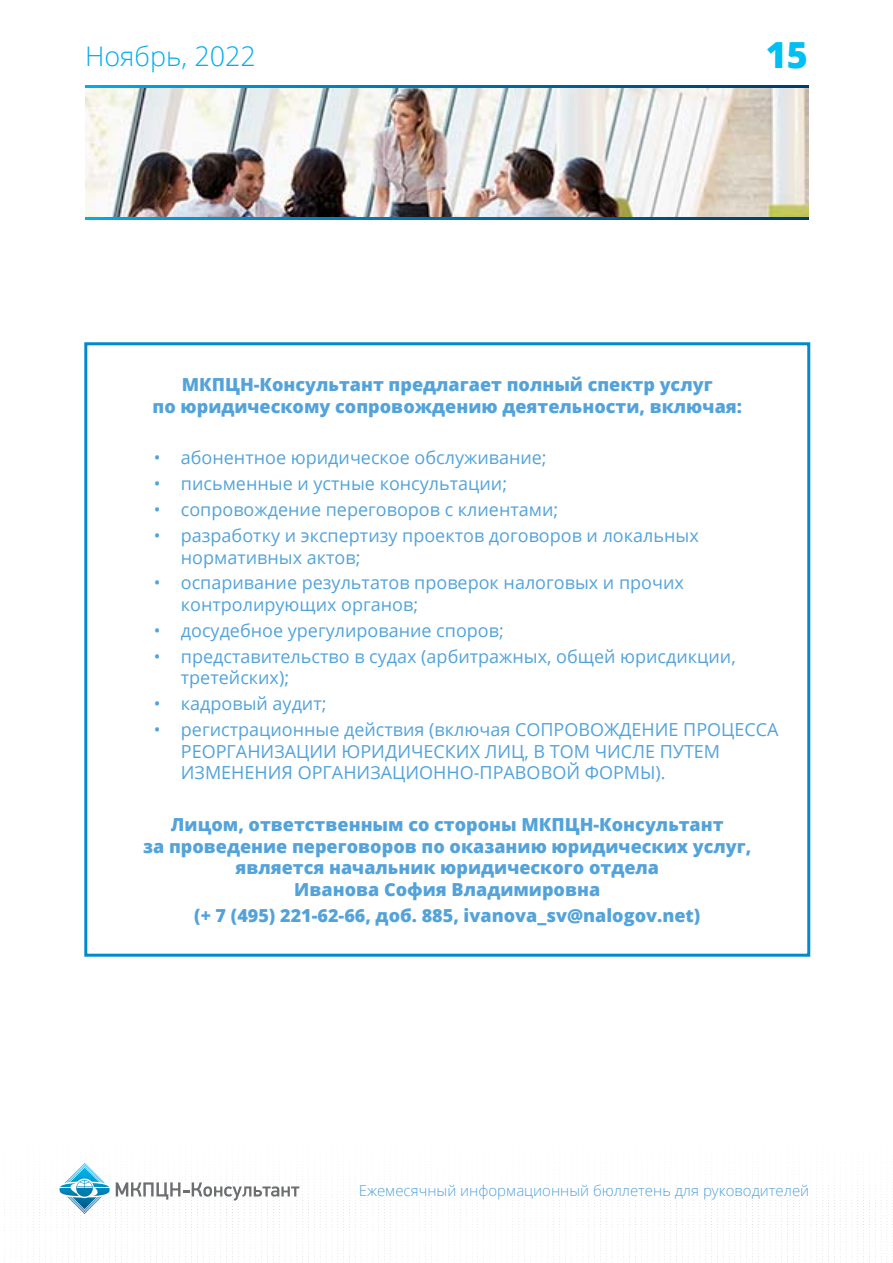
<style>
.page{position:relative;width:893px;height:1263px;background:#fff}
.page>*{position:absolute;margin:0;border:0;box-sizing:border-box;transform-origin:0 0}
.t1{font:800 36px "Open Sans";color:#00c0f3}
.t2{font:300 27px "Open Sans";color:#00aeef}
.t3{font:18px/21.6px "Open Sans";color:#53a3da}
.t4{font:800 18px/21.6px "Open Sans";color:#53a3da;text-align:center}
.t5{font:300 15px "Open Sans";color:#53a3da}
</style>
<div class="page">
<img style="left:103px;top:1236px;width:159px;height:1px">
<img style="left:27px;top:1221px;width:171px;height:1px">
<img style="left:4px;top:1203px;width:463px;height:4px">
<img style="left:59px;top:1188px;width:402px;height:4px">
<img style="left:512px;top:1247px;width:381px;height:4px">
<img style="left:477px;top:1230px;width:416px;height:4px">
<img style="left:524px;top:1215px;width:159px;height:1px">
<img style="left:600px;top:1197px;width:165px;height:1px">
<img style="left:85px;top:87px;width:723px;height:130px">
<svg style="left:85px;top:85px;width:723px;height:2px"></svg>
<svg style="left:85px;top:217px;width:723px;height:2px"></svg>
<svg style="left:116px;top:1182px;width:183px;height:19px"></svg>
<svg style="left:60px;top:1163px;width:50px;height:51px"></svg>
<div style="left:84px;top:342px;width:726px;height:615px;border:3px solid #008ace"></div>
<h2 class="t2" style="left:85px;top:38px;width:172px">Ноябрь, 2022</h2>
<h1 class="t1" style="left:766px;top:29px;width:44px">15</h1>
<p class="t4" style="left:153px;top:373px;width:591px">МКПЦН-Консультант предлагает полный спектр услуг<br>по юридическому сопровождению деятельности, включая:</p>
<p class="t3" style="left:154px;top:447px;width:394px">• абонентное юридическое обслуживание;</p>
<p class="t3" style="left:154px;top:473px;width:355px">• письменные и устные консультации;</p>
<p class="t3" style="left:154px;top:498px;width:406px">• сопровождение переговоров с клиентами;</p>
<p class="t3" style="left:181px;top:524px;width:519px;text-indent:-27px">• разработку и экспертизу проектов договоров и локальных нормативных актов;</p>
<p class="t3" style="left:181px;top:572px;width:504px;text-indent:-27px">• оспаривание результатов проверок налоговых и прочих контролирующих органов;</p>
<p class="t3" style="left:154px;top:619px;width:351px">• досудебное урегулирование споров;</p>
<p class="t3" style="left:181px;top:645px;width:556px;text-indent:-27px">• представительство в судах (арбитражных, общей юрисдикции, третейских);</p>
<p class="t3" style="left:154px;top:692px;width:174px">• кадровый аудит;</p>
<p class="t3" style="left:181px;top:718px;width:599px;text-indent:-27px">• регистрационные действия (включая СОПРОВОЖДЕНИЕ ПРОЦЕССА<br>РЕОРГАНИЗАЦИИ ЮРИДИЧЕСКИХ ЛИЦ, В ТОМ ЧИСЛЕ ПУТЕМ<br>ИЗМЕНЕНИЯ ОРГАНИЗАЦИОННО-ПРАВОВОЙ ФОРМЫ).</p>
<p class="t4" style="left:143px;top:813px;width:610px">Лицом, ответственным со стороны МКПЦН-Консультант<br>за проведение переговоров по оказанию юридических услуг, является начальник юридического отдела<br>Иванова София Владимировна</p>
<p class="t4" style="left:194px;top:904px;width:507px">(+ 7 (495) 221-62-66, доб. 885, ivanova_sv@nalogov.net)</p>
<p class="t5" style="left:359px;top:1180px;width:452px">Ежемесячный информационный бюллетень для руководителей</p>
</div>
